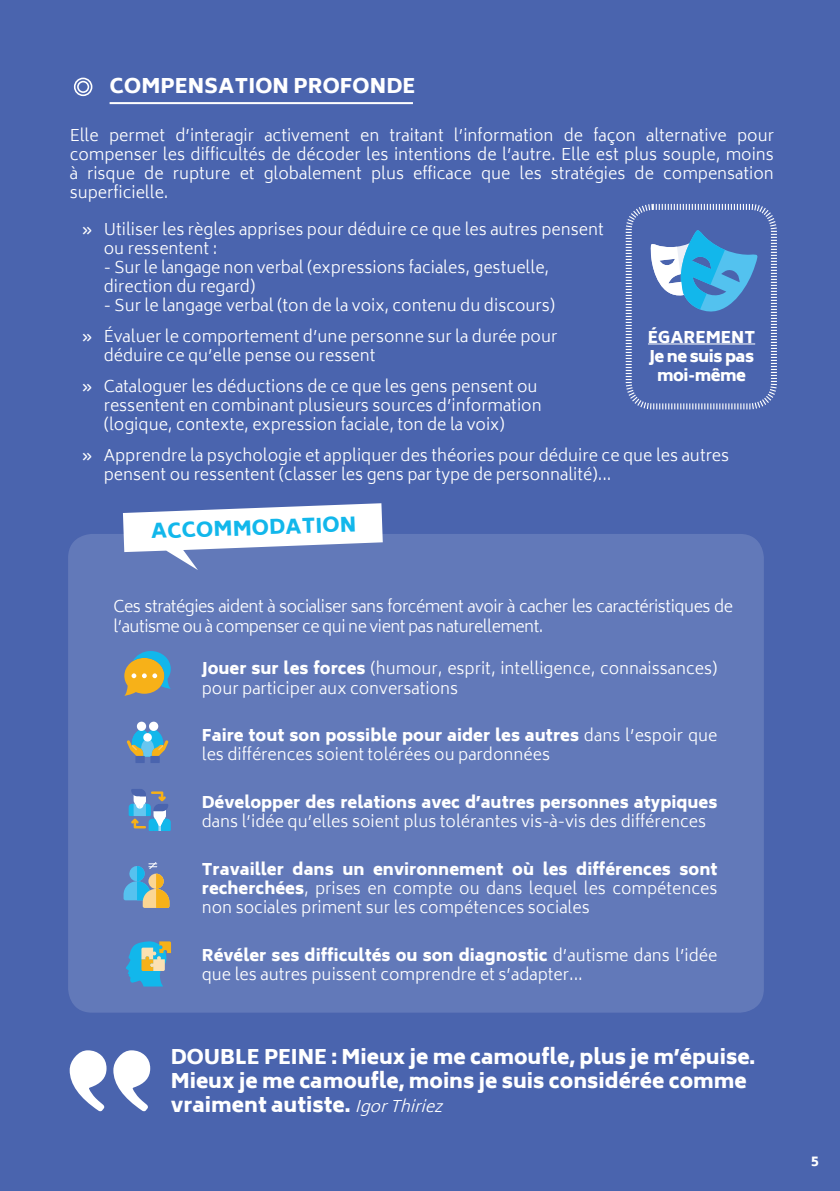
<style>
.page{position:relative;width:840px;height:1191px;background:#fff}
.page>*{position:absolute;margin:0;border:0;box-sizing:border-box;transform-origin:0 0}
.Style_de_paragraphe{font:900 20px/24px "Biryani";color:#fff}
.Style_de_paragraphe-2{font:900 20px "Biryani";color:#12b7eb}
.t1{font:300 16px/19.2px "Biryani";color:#fff}
.t2{font:300 16px/19.2px "Biryani";letter-spacing:-.03em;color:#fff}
.t3{font:900 16px/19.2px "Biryani";letter-spacing:-.03em;color:#fff;text-align:center}
.t4{font:900 16px "Biryani";color:#fff}
.Style_de_paragraphe-3{font:800 14px "Biryani";color:#fff}
.s1{font-weight:400}
.s2{font-weight:900}
.s3{font-weight:300;font-style:italic;font-size:16px}
</style>
<div class="page">
<div style="left:0;top:0;width:839px;height:1191px;background:#4a64ae"></div>
<div style="left:68px;top:534px;width:695px;height:478px;background:#6279b9;border-radius:24px"></div>
<svg style="left:625px;top:203px;width:152px;height:207px"></svg>
<hr style="left:647px;top:343px;width:107px;height:1px;background:#fff">
<svg style="left:70px;top:1050px;width:36px;height:61px"></svg>
<svg style="left:113px;top:1050px;width:37px;height:61px"></svg>
<svg style="left:123px;top:503px;width:259px;height:67px"></svg>
<svg style="left:124px;top:651px;width:47px;height:45px"></svg>
<div style="left:74px;top:78px;width:18px;height:18px;border:2px solid #fff;border-radius:50%"></div>
<div style="left:77px;top:81px;width:12px;height:12px;border:2px solid #fff;border-radius:50%"></div>
<hr style="left:109px;top:102px;width:303px;height:2px;background:#fff">
<svg style="left:129px;top:789px;width:42px;height:42px"></svg>
<svg style="left:127px;top:721px;width:41px;height:36px"></svg>
<div style="left:135px;top:756px;width:10px;height:7px;background:#4a64ae"></div>
<div style="left:150px;top:756px;width:10px;height:7px;background:#4a64ae"></div>
<svg style="left:123px;top:862px;width:46px;height:46px"></svg>
<svg style="left:126px;top:941px;width:45px;height:45px"></svg>
<p class="Style_de_paragraphe" style="left:110px;top:74px;width:307px">COMPENSATION PROFONDE</p>
<p class="t1" style="left:70px;top:126px;width:705px;text-align:justify">Elle permet d’interagir activement en traitant l’information de façon alternative pour compenser les difficultés de décoder les intentions de l’autre. Elle est plus souple, moins à risque de rupture et globalement plus efficace que les stratégies de compensation superficielle.</p>
<p class="t1" style="left:104px;top:219px;width:501px;text-indent:-23px"><span class="s1">»</span> Utiliser les règles apprises pour déduire ce que les autres pensent ou ressentent :</p>
<p class="t1" style="left:104px;top:258px;width:446px">- Sur le langage non verbal (expressions faciales, gestuelle, direction du regard)</p>
<p class="t1" style="left:104px;top:296px;width:453px">- Sur le langage verbal (ton de la voix, contenu du discours)</p>
<p class="t1" style="left:104px;top:327px;width:455px;text-indent:-23px"><span class="s1">»</span> Évaluer le comportement d’une personne sur la durée pour déduire ce qu’elle pense ou ressent</p>
<p class="t1" style="left:104px;top:376px;width:439px;text-indent:-23px"><span class="s1">»</span> Cataloguer les déductions de ce que les gens pensent ou ressentent en combinant plusieurs sources d’information (logique, contexte, expression faciale, ton de la voix)</p>
<p class="t1" style="left:104px;top:445px;width:626px;text-indent:-23px"><span class="s1">»</span> Apprendre la psychologie et appliquer des théories pour déduire ce que les autres pensent ou ressentent (classer les gens par type de personnalité)...</p>
<p class="t4" style="left:647px;top:328px;width:109px">ÉGAREMENT</p>
<p class="t3" style="left:648px;top:347px;width:106px">Je ne suis pas moi-même</p>
<p class="Style_de_paragraphe-2" style="left:150px;top:520px;width:207px;rotate:-2deg">ACCOMMODATION</p>
<p class="t2" style="left:113px;top:597px;width:621px">Ces stratégies aident à socialiser sans forcément avoir à cacher les caractéristiques de l’autisme ou à compenser ce qui ne vient pas naturellement.</p>
<p class="t1" style="left:202px;top:659px;width:517px"><span class="s2">Jouer sur les forces</span> (humour, esprit, intelligence, connaissances) pour participer aux conversations</p>
<p class="t1" style="left:202px;top:726px;width:517px"><span class="s2">Faire tout son possible pour aider les autres</span> dans l’espoir que les différences soient tolérées ou pardonnées</p>
<p class="t1" style="left:202px;top:793px;width:517px"><span class="s2">Développer des relations avec d’autres personnes atypiques </span>dans l’idée qu’elles soient plus tolérantes vis-à-vis des différences</p>
<p class="t1" style="left:202px;top:859px;width:517px;text-align:justify"><span class="s2">Travailler dans un environnement où les différences sont recherchées</span>, prises en compte ou dans lequel les compétences non sociales priment sur les compétences sociales</p>
<p class="t1" style="left:202px;top:945px;width:517px"><span class="s2">Révéler ses difficultés ou son diagnostic</span> d’autisme dans l’idée que les autres puissent comprendre et s’adapter...</p>
<p class="Style_de_paragraphe" style="left:171px;top:1045px;width:585px">DOUBLE PEINE : Mieux je me camoufle, plus je m’épuise.<br>Mieux je me camoufle, moins je suis considérée comme vraiment autiste. <span class="s3">IgorThiriez</span></p>
<p class="Style_de_paragraphe-3" style="left:810px;top:1153px;width:9px">5</p>
</div>
